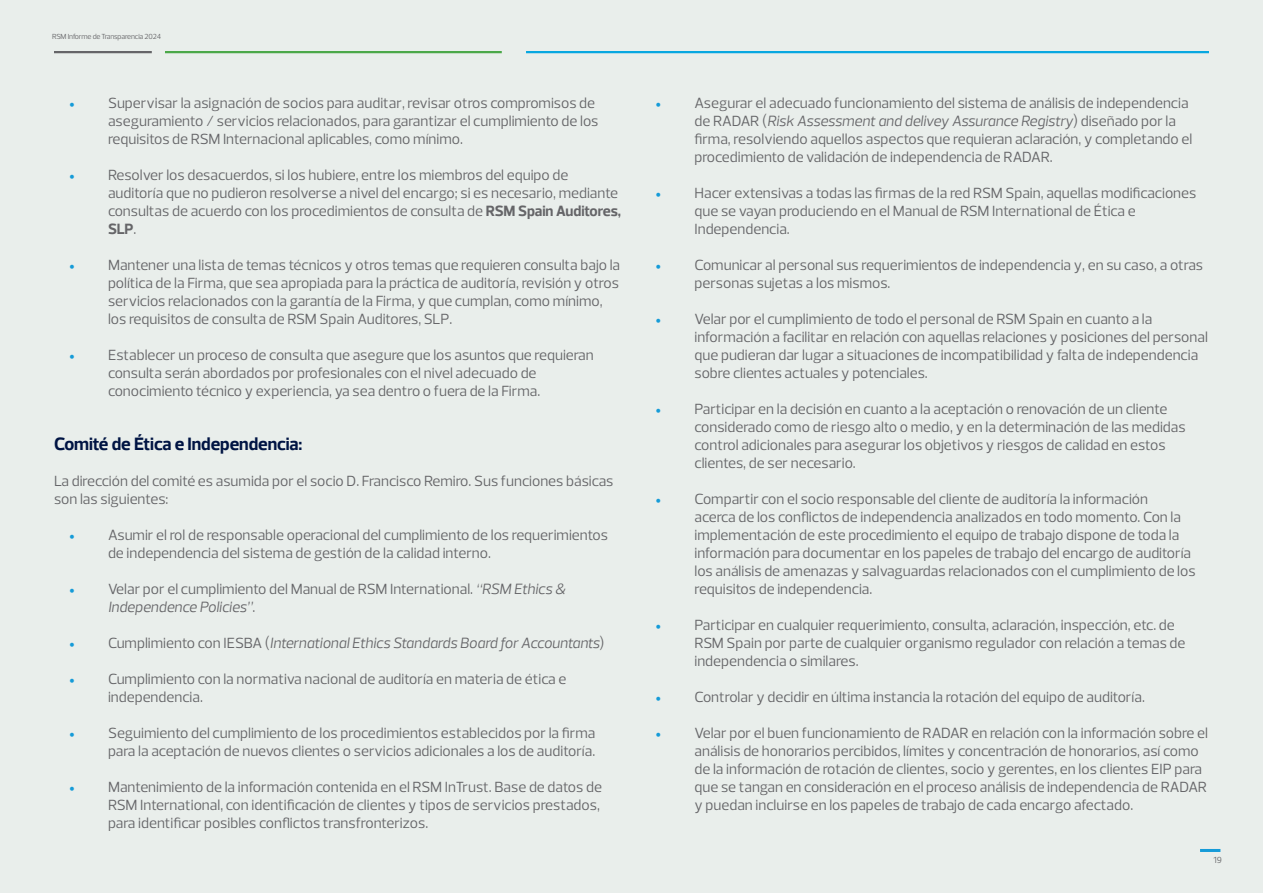
<style>
.page{position:relative;width:1263px;height:893px;background:#fff}
.page>*{position:absolute;margin:0;border:0;box-sizing:border-box;transform-origin:0 0}
.t1{font:700 18px "Prelo";letter-spacing:-.005em;color:#001443}
.t2{font:15px/18px "Prelo";color:#656568}
.t3{font:italic 15px "Prelo";letter-spacing:-.005em;color:#656568}
.t4{font:9px "Prelo";color:#656568}
.t5{font:7.5px "Prelo";letter-spacing:-.02em;color:#656568}
.s1{font-family:"Minion Pro";color:#159bd8}
.s2{font-weight:700}
.s3{font-style:italic}
.s4{font-family:"Minion Pro";font-style:normal;color:#159bd8}
.s5{font-style:normal}
</style>
<div class="page">
<div style="left:1px;top:0;width:1262px;height:893px;background:#e9eeeb"></div>
<hr style="left:54px;top:51px;width:98px;height:2px;background:#656568">
<hr style="left:526px;top:51px;width:683px;height:2px;background:#08a7e0">
<hr style="left:165px;top:51px;width:337px;height:2px;background:#4ba849">
<hr style="left:1200px;top:849px;width:20px;height:3px;background:#159bd8">
<p class="t5" style="left:52px;top:32px;width:110px">RSM Informe de Transparencia 2024</p>
<p class="t2" style="left:108px;top:94px;width:492px;text-indent:-39px"><span class="s1">•</span> Supervisar la asignación de socios para auditar, revisar otros compromisos de aseguramiento / servicios relacionados, para garantizar el cumplimiento de los requisitos de RSM Internacional aplicables, como mínimo.</p>
<p class="t2" style="left:108px;top:166px;width:514px;text-indent:-39px"><span class="s1">•</span> Resolver los desacuerdos, si los hubiere, entre los miembros del equipo de auditoría que no pudieron resolverse a nivel del encargo; si es necesario, mediante consultas de acuerdo con los procedimientos de consulta de <span class="s2">RSM Spain Auditores, SLP</span>.</p>
<p class="t2" style="left:108px;top:256px;width:514px;text-indent:-39px"><span class="s1">•</span> Mantener una lista de temas técnicos y otros temas que requieren consulta bajo la política de la Firma, que sea apropiada para la práctica de auditoría, revisión y otros servicios relacionados con la garantía de la Firma, y que cumplan, como mínimo, los requisitos de consulta de RSM Spain Auditores, SLP.</p>
<p class="t2" style="left:108px;top:346px;width:487px;text-indent:-39px"><span class="s1">•</span> Establecer un proceso de consulta que asegure que los asuntos que requieran consulta serán abordados por profesionales con el nivel adecuado de conocimiento técnico y experiencia, ya sea dentro o fuera de la Firma.</p>
<p class="t1" style="left:54px;top:434px;width:250px">Comité de Ética e Independencia:</p>
<p class="t2" style="left:54px;top:472px;width:561px">La dirección del comité es asumida por el socio D. Francisco Remiro. Sus funciones básicas son las siguientes:</p>
<p class="t2" style="left:108px;top:526px;width:502px;text-indent:-39px"><span class="s1">•</span> Asumir el rol de responsable operacional del cumplimiento de los requerimientos de independencia del sistema de gestión de la calidad interno.</p>
<p class="t2" style="left:108px;top:580px;width:459px;text-indent:-39px"><span class="s1">•</span> Velar por el cumplimiento del Manual de RSM International. <span class="s3">“RSM Ethics &amp;<br>Independence Policies”</span>.</p>
<p class="t3" style="left:69px;top:635px;width:537px"><span class="s4">•</span> <span class="s5">Cumplimiento con IESBA (</span>International Ethics Standards Board for Accountants<span class="s5">)</span></p>
<p class="t2" style="left:108px;top:670px;width:460px;text-indent:-39px"><span class="s1">•</span> Cumplimiento con la normativa nacional de auditoría en materia de ética e independencia.</p>
<p class="t2" style="left:69px;top:724px;width:528px;text-align:right"><span class="s1">•</span> Seguimiento del cumplimiento de los procedimientos establecidos por la firma para la aceptación de nuevos clientes o servicios adicionales a los de auditoría.</p>
<p class="t2" style="left:108px;top:778px;width:495px;text-indent:-39px"><span class="s1">•</span> Mantenimiento de la información contenida en el RSM InTrust. Base de datos de<br>RSM International, con identificación de clientes y tipos de servicios prestados, para identificar posibles conflictos transfronterizos.</p>
<p class="t2" style="left:694px;top:94px;width:499px;text-indent:-39px"><span class="s1">•</span> Asegurar el adecuado funcionamiento del sistema de análisis de independencia de RADAR (<span class="s3">Risk Assessment and delivey Assurance Registry</span>) diseñado por la firma, resolviendo aquellos aspectos que requieran aclaración, y completando el procedimiento de validación de independencia de RADAR.</p>
<p class="t2" style="left:694px;top:184px;width:503px;text-indent:-39px"><span class="s1">•</span> Hacer extensivas a todas las firmas de la red RSM Spain, aquellas modificaciones que se vayan produciendo en el Manual de RSM International de Ética e<br>Independencia.</p>
<p class="t2" style="left:694px;top:256px;width:510px;text-indent:-39px"><span class="s1">•</span> Comunicar al personal sus requerimientos de independencia y, en su caso, a otras personas sujetas a los mismos.</p>
<p class="t2" style="left:694px;top:310px;width:515px;text-indent:-39px"><span class="s1">•</span> Velar por el cumplimiento de todo el personal de RSM Spain en cuanto a la información a facilitar en relación con aquellas relaciones y posiciones del personal que pudieran dar lugar a situaciones de incompatibilidad y falta de independencia sobre clientes actuales y potenciales.</p>
<p class="t2" style="left:694px;top:400px;width:493px;text-indent:-39px"><span class="s1">•</span> Participar en la decisión en cuanto a la aceptación o renovación de un cliente considerado como de riesgo alto o medio, y en la determinación de las medidas control adicionales para asegurar los objetivos y riesgos de calidad en estos clientes, de ser necesario.</p>
<p class="t2" style="left:694px;top:490px;width:503px;text-indent:-39px"><span class="s1">•</span> Compartir con el socio responsable del cliente de auditoría la información<br>acerca de los conflictos de independencia analizados en todo momento. Con la implementación de este procedimiento el equipo de trabajo dispone de toda la información para documentar en los papeles de trabajo del encargo de auditoría los análisis de amenazas y salvaguardas relacionados con el cumplimiento de los requisitos de independencia.</p>
<p class="t2" style="left:694px;top:616px;width:492px;text-indent:-39px"><span class="s1">•</span> Participar en cualquier requerimiento, consulta, aclaración, inspección, etc. de<br>RSM Spain por parte de cualquier organismo regulador con relación a temas de independencia o similares.</p>
<p class="t2" style="left:655px;top:688px;width:491px"><span class="s1">•</span> Controlar y decidir en última instancia la rotación del equipo de auditoría.</p>
<p class="t2" style="left:694px;top:724px;width:515px;text-indent:-39px"><span class="s1">•</span> Velar por el buen funcionamiento de RADAR en relación con la información sobre el análisis de honorarios percibidos, límites y concentración de honorarios, así como de la información de rotación de clientes, socio y gerentes, en los clientes EIP para que se tangan en consideración en el proceso análisis de independencia de RADAR y puedan incluirse en los papeles de trabajo de cada encargo afectado.</p>
<p class="t4" style="left:1213px;top:854px;width:10px">19</p>
</div>
